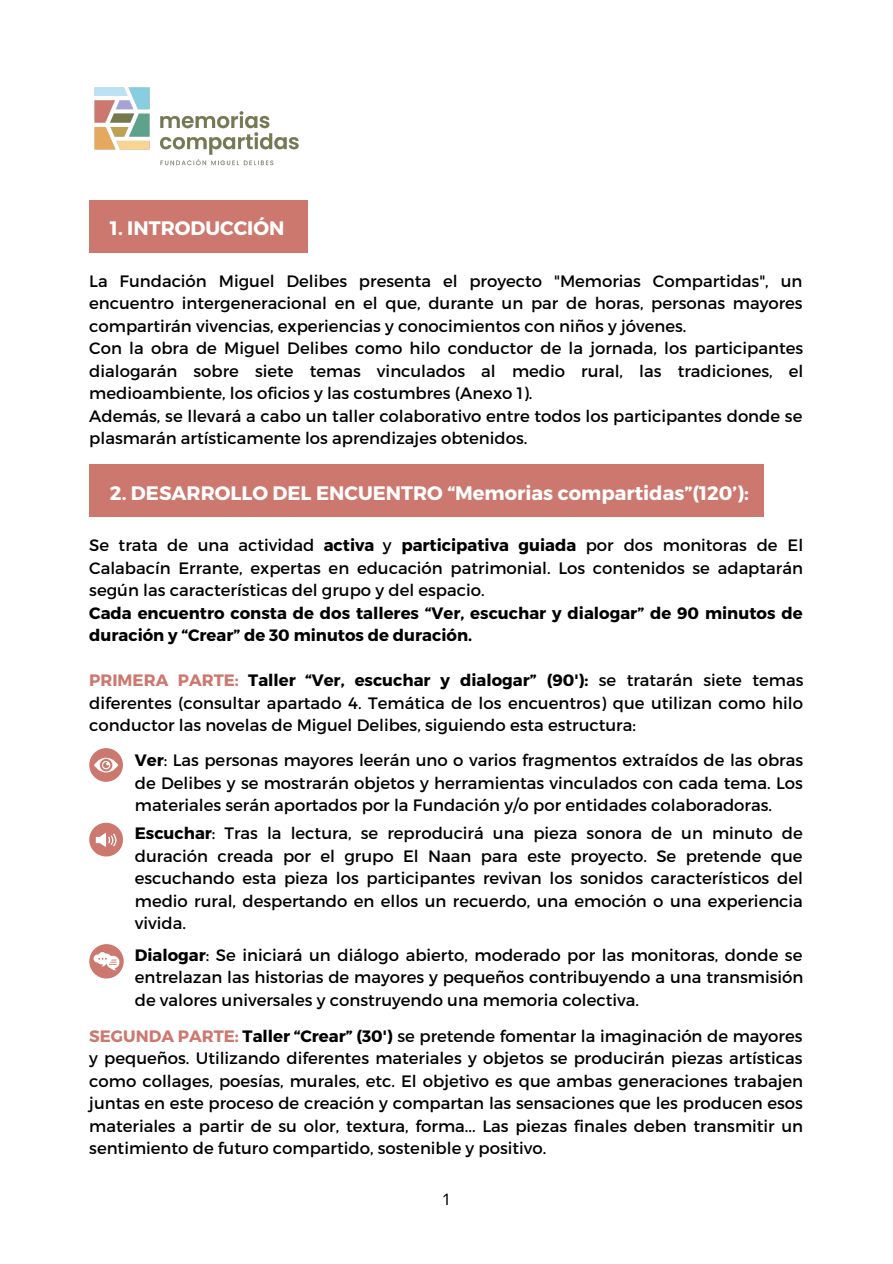
<style>
.page{position:relative;width:893px;height:1264px;background:#fff}
.page>*{position:absolute;margin:0;border:0;box-sizing:border-box;transform-origin:0 0}
.t1{font:700 19.5px "Montserrat";color:#fff}
.t2{font:16.5px/22.5px "Montserrat";color:#000;text-align:justify}
.t3{font:700 16.5px/22.5px "Montserrat";color:#000}
.t4{font:16.5px "Cerebri Sans";color:#000}
.s1{font-weight:700}
.s2{font-weight:700;color:#cd786f}
</style>
<div class="page">
<img style="left:94px;top:87px;width:205px;height:79px">
<svg style="left:89px;top:748px;width:34px;height:33px"></svg>
<svg style="left:89px;top:822px;width:34px;height:34px"></svg>
<div style="left:89px;top:944px;width:35px;height:34px;background:#cd786f;border-radius:50%"></div>
<svg style="left:93px;top:952px;width:26px;height:18px"></svg>
<div style="left:89px;top:464px;width:675px;height:53px;background:#cd786f"></div>
<div style="left:89px;top:200px;width:218px;height:53px;background:#cd786f"></div>
<p class="t1" style="left:110px;top:215px;width:176px">1. INTRODUCCIÓN</p>
<p class="t2" style="left:89px;top:269px;width:715px;text-align:left">La Fundación Miguel Delibes presenta el proyecto "Memorias Compartidas", un encuentro intergeneracional en el que, durante un par de horas, personas mayores compartirán vivencias, experiencias y conocimientos con niños y jóvenes.<br>Con la obra de Miguel Delibes como hilo conductor de la jornada, los participantes dialogarán sobre siete temas vinculados al medio rural, las tradiciones, el medioambiente, los oficios y las costumbres (Anexo 1).<br>Además, se llevará a cabo un taller colaborativo entre todos los participantes donde se plasmarán artísticamente los aprendizajes obtenidos.</p>
<p class="t1" style="left:110px;top:480px;width:640px">2. DESARROLLO DEL ENCUENTRO “Memorias compartidas”(120’):</p>
<p class="t2" style="left:89px;top:533px;width:715px">Se trata de una actividad <span class="s1">activa</span> y <span class="s1">participativa guiada</span> por dos monitoras de El Calabacín Errante, expertas en educación patrimonial. Los contenidos se adaptarán según las características del grupo y del espacio.</p>
<p class="t3" style="left:89px;top:601px;width:714px">Cada encuentro consta de dos talleres “Ver, escuchar y dialogar” de 90 minutos de duración y “Crear” de 30 minutos de duración.</p>
<p class="t2" style="left:89px;top:668px;width:715px"><span class="s2">PRIMERA PARTE:</span> <span class="s1">Taller “Ver, escuchar y dialogar” (90'):</span> se tratarán siete temas diferentes (consultar apartado 4. Temática de los encuentros) que utilizan como hilo conductor las novelas de Miguel Delibes, siguiendo esta estructura:</p>
<p class="t2" style="left:135px;top:748px;width:669px"><span class="s1">Ver</span>: Las personas mayores leerán uno o varios fragmentos extraídos de las obras de Delibes y se mostrarán objetos y herramientas vinculados con cada tema. Los materiales serán aportados por la Fundación y/o por entidades colaboradoras.</p>
<p class="t2" style="left:135px;top:821px;width:669px"><span class="s1">Escuchar</span>: Tras la lectura, se reproducirá una pieza sonora de un minuto de duración creada por el grupo El Naan para este proyecto. Se pretende que escuchando esta pieza los participantes revivan los sonidos característicos del medio rural, despertando en ellos un recuerdo, una emoción o una experiencia vivida.</p>
<p class="t2" style="left:135px;top:942px;width:670px"><span class="s1">Dialogar</span>: Se iniciará un diálogo abierto, moderado por las monitoras, donde se entrelazan las historias de mayores y pequeños contribuyendo a una transmisión de valores universales y construyendo una memoria colectiva.</p>
<p class="t2" style="left:89px;top:1023px;width:715px"><span class="s2">SEGUNDA PARTE:</span> <span class="s1">Taller “Crear” (30')</span> se pretende fomentar la imaginación de mayores y pequeños. Utilizando diferentes materiales y objetos se producirán piezas artísticas como collages, poesías, murales, etc. El objetivo es que ambas generaciones trabajen juntas en este proceso de creación y compartan las sensaciones que les producen esos materiales a partir de su olor, textura, forma... Las piezas finales deben transmitir un sentimiento de futuro compartido, sostenible y positivo.</p>
<p class="t4" style="left:441px;top:1188px;width:11px">1</p>
</div>
